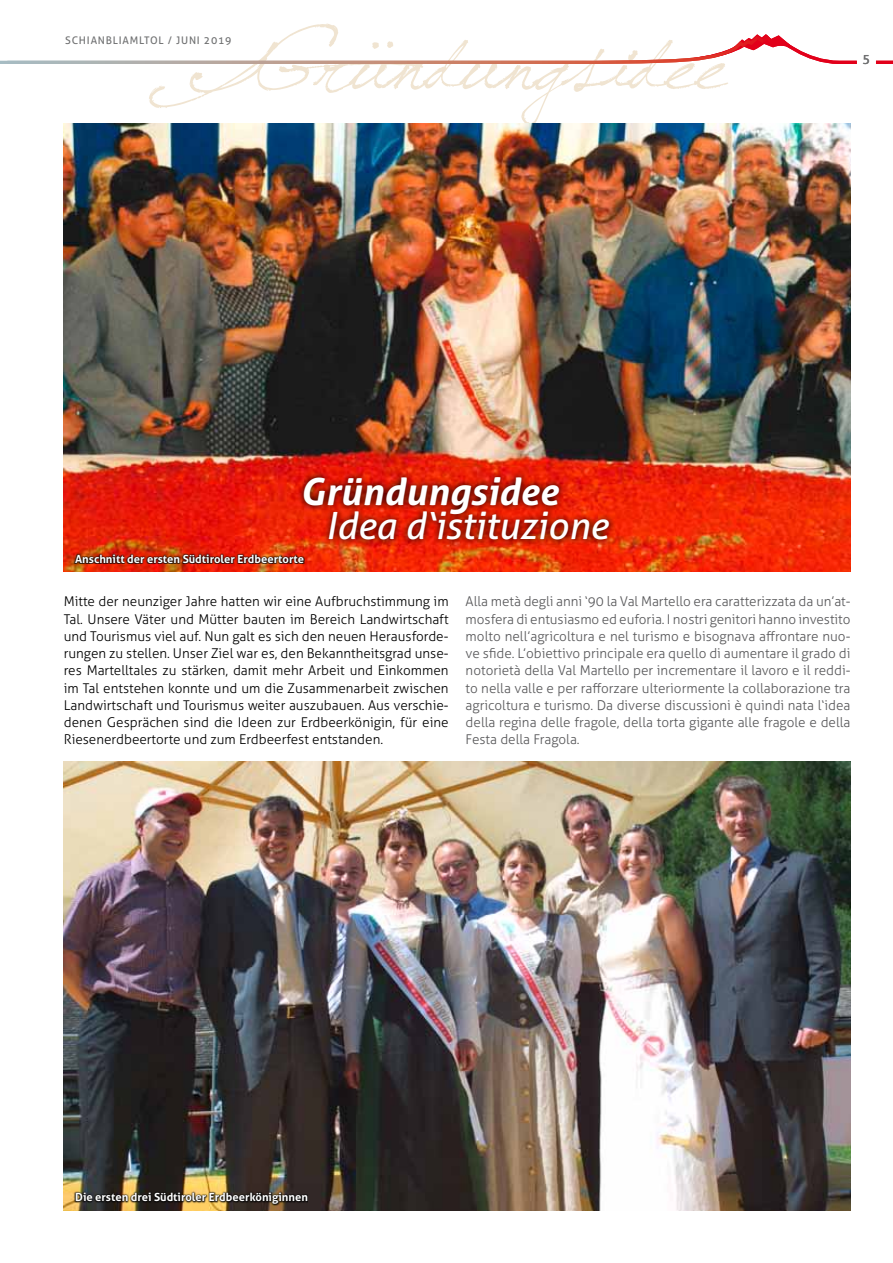
<style>
.page{position:relative;width:893px;height:1263px;background:#fff}
.page>*{position:absolute;margin:0;border:0;box-sizing:border-box;transform-origin:0 0}
.t1{font:105px "Jellyka Saint Andrews Queen";color:#f0e4d1}
.t2{font:italic 37.5px "Aller";color:#fff}
.t3{font:italic 700 37.5px "Aller";color:#fff}
.t4{font:300 13.5px/17.2px "Aller";color:#58585a;text-align:justify}
.t5{font:300 13.5px/17.2px "Aller";color:#000;text-align:justify}
.t6{font:12.75px "Aller";color:#707172}
.t7{font:700 11.25px "Aller";color:#fff}
.t8{font:10.5px "Aller";letter-spacing:.075em;color:#707172}
</style>
<div class="page">
<hr style="left:876px;top:61px;width:17px;height:3px;background:#e2001a">
<svg style="left:0;top:34px;width:857px;height:30px"></svg>
<img style="left:64px;top:123px;width:786px;height:449px">
<svg style="left:297px;top:470px;width:319px;height:76px;background:#b81a04"></svg>
<img style="left:64px;top:762px;width:786px;height:448px">
<svg style="left:72px;top:552px;width:233px;height:12px;background:#711704"></svg>
<svg style="left:73px;top:1190px;width:235px;height:15px;background:#3e331f"></svg>
<h1 class="t1" style="left:188px;top:-9px;width:539px">Gründungsidee</h1>
<p class="t8" style="left:65px;top:34px;width:8px">SCH</p>
<p class="t8" style="left:87px;top:34px;width:12px">IANBL</p>
<p class="t8" style="left:119px;top:34px;width:28px">IAMLTOL</p>
<p class="t8" style="left:168px;top:34px;width:65px">/ JUNI 2019</p>
<p class="t6" style="left:863px;top:52px;width:9px">5</p>
<h2 class="t3" style="left:300px;top:468px;width:259px">Gründungsidee</h2>
<h2 class="t2" style="left:326px;top:503px;width:284px">Idea d‘istituzione</h2>
<p class="t7" style="left:75px;top:552px;width:231px">Anschnitt der ersten Südtiroler Erdbeertorte</p>
<p class="t5" style="left:64px;top:593px;width:386px">Mitte der neunziger Jahre hatten wir eine Aufbruchstimmung im Tal. Unsere Väter und Mütter bauten im Bereich Landwirtschaft und Tourismus viel auf. Nun galt es sich den neuen Herausforde&shy;rungen zu stellen. Unser Ziel war es, den Bekanntheitsgrad unse&shy;res Martelltales zu stärken, damit mehr Arbeit und Einkommen im Tal entstehen konnte und um die Zusammenarbeit zwischen Landwirtschaft und Tourismus weiter auszubauen. Aus verschie&shy;denen Gesprächen sind die Ideen zur Erdbeerkönigin, für eine Riesenerdbeertorte und zum Erdbeerfest entstanden.</p>
<p class="t4" style="left:466px;top:593px;width:386px">Alla metà degli anni ‘90 la Val Martello era caratterizzata da un’at&shy;mosfera di entusiasmo ed euforia. I nostri genitori hanno investito molto nell’agricoltura e nel turismo e bisognava affrontare nuo&shy;ve sfide. L’obiettivo principale era quello di aumentare il grado di notorietà della Val Martello per incrementare il lavoro e il reddi&shy;to nella valle e per rafforzare ulteriormente la collaborazione tra agricoltura e turismo. Da diverse discussioni è quindi nata l‘idea della regina delle fragole, della torta gigante alle fragole e della Festa della Fragola.</p>
<p class="t7" style="left:75px;top:1190px;width:234px">Die ersten drei Südtiroler Erdbeerköniginnen</p>
</div>
